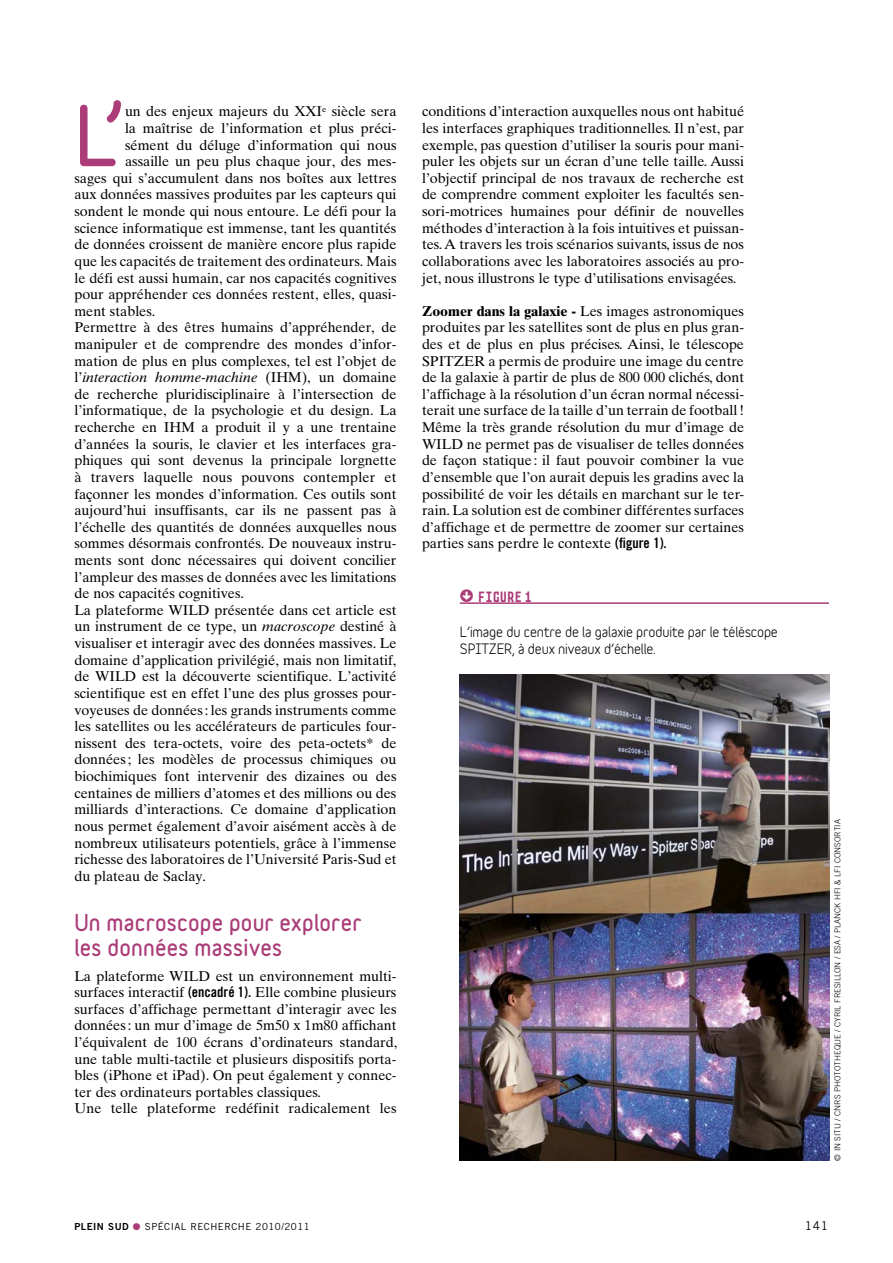
<style>
.page{position:relative;width:893px;height:1263px;background:#fff}
.page>*{position:absolute;margin:0;border:0;box-sizing:border-box;transform-origin:0 0}
._03_Txt_Courant_Lett{font:900 75px "Variable";color:#ab3c78}
.LettrineJM{font:900 74.55px "Variable";color:#ab3c78}
.Intertitre{font:900 21px/25.5px "Variable";letter-spacing:.01em;color:#ab3c78}
.Titre_figure{font:15.75px "Arete Mono";letter-spacing:-.04em;color:#ab3c78}
._03_Txt_Courant_Lett-2{font:14.25px/16.6px "Times Ten";color:#000;text-align:justify}
._03_Txt_Courant{font:14.25px/16.6px "Times Ten";color:#000;text-align:justify}
.Text_figure{font:700 13.5px/17.2px "Variable";letter-spacing:-.01em;color:#000}
.t1{font:12px "Trade Gothic";color:#000}
.t2{font:9.75px "Trade Gothic";letter-spacing:.05em;color:#000}
._08_CréditPhoto02{font:300 8.25px "Trade Gothic";color:#000}
.s1{font-style:italic}
.s2{font-family:"Trade Gothic Bold Cond Twenty"}
.s3{font-weight:700}
.s4{font-family:"Mini Pics Directional RA"}
.s5{font-family:"Trade Gothic Bold Two"}
.s6{color:#ab3c78}
</style>
<div class="page">
<hr style="left:460px;top:602px;width:369px;height:2px;background:#ab3c78">
<img style="left:460px;top:674px;width:369px;height:486px">
<p class="LettrineJM" style="left:105px;top:100px;width:20px">’</p>
<p class="_03_Txt_Courant_Lett" style="left:74px;top:105px;width:45px">L</p>
<p class="_03_Txt_Courant_Lett-2" style="left:125px;top:103px;width:273px">un des enjeux majeurs du XXI<sup>e</sup> siècle sera</p>
<p class="_03_Txt_Courant_Lett-2" style="left:125px;top:120px;width:273px">la maîtrise de l’information et plus préci-</p>
<p class="_03_Txt_Courant_Lett-2" style="left:125px;top:136px;width:273px">sément du déluge d’information qui nous</p>
<p class="_03_Txt_Courant_Lett-2" style="left:125px;top:153px;width:273px">assaille un peu plus chaque jour, des mes-</p>
<p class="_03_Txt_Courant_Lett-2" style="left:74px;top:170px;width:324px">sages qui s’accumulent dans nos boîtes aux lettres</p>
<p class="_03_Txt_Courant_Lett-2" style="left:74px;top:186px;width:324px">aux données massives produites par les capteurs qui</p>
<p class="_03_Txt_Courant_Lett-2" style="left:74px;top:203px;width:324px">sondent le monde qui nous entoure. Le défi pour la</p>
<p class="_03_Txt_Courant_Lett-2" style="left:74px;top:219px;width:324px">science informatique est immense, tant les quantités</p>
<p class="_03_Txt_Courant_Lett-2" style="left:74px;top:236px;width:324px">de données croissent de manière encore plus rapide</p>
<p class="_03_Txt_Courant_Lett-2" style="left:74px;top:253px;width:324px">que les capacités de traitement des ordinateurs. Mais</p>
<p class="_03_Txt_Courant_Lett-2" style="left:74px;top:269px;width:324px">le défi est aussi humain, car nos capacités cognitives</p>
<p class="_03_Txt_Courant_Lett-2" style="left:74px;top:286px;width:324px">pour appréhender ces données restent, elles, quasi-</p>
<p class="_03_Txt_Courant_Lett-2" style="left:74px;top:302px;width:83px">ment stables.</p>
<p class="_03_Txt_Courant_Lett-2" style="left:74px;top:319px;width:324px">Permettre à des êtres humains d’appréhender, de manipuler et de comprendre des mondes d’infor&shy;mation de plus en plus complexes, tel est l’objet de l’<span class="s1">interaction homme-machine</span> (IHM), un domaine de recherche pluridisciplinaire à l’intersection de l’informatique, de la psychologie et du design. La recherche en IHM a produit il y a une trentaine d’années la souris, le clavier et les interfaces gra&shy;phiques qui sont devenus la principale lorgnette à travers laquelle nous pouvons contempler et façonner les mondes d’information. Ces outils sont aujourd’hui insuffisants, car ils ne passent pas à l’échelle des quantités de données auxquelles nous sommes désormais confrontés. De nouveaux instru&shy;ments sont donc nécessaires qui doivent concilier l’ampleur des masses de données avec les limitations de nos capacités cognitives.</p>
<p class="_03_Txt_Courant_Lett-2" style="left:74px;top:602px;width:324px">La plateforme WILD présentée dans cet article est un instrument de ce type, un <span class="s1">macroscope</span> destiné à visualiser et interagir avec des données massives. Le domaine d’application privilégié, mais non limitatif, de WILD est la découverte scientifique. L’activité scientifique est en effet l’une des plus grosses pour&shy;voyeuses de données: les grands instruments comme les satellites ou les accélérateurs de particules four&shy;nissent des tera-octets, voire des peta-octets* de données; les modèles de processus chimiques ou biochimiques font intervenir des dizaines ou des centaines de milliers d’atomes et des millions ou des milliards d’interactions. Ce domaine d’application nous permet également d’avoir aisément accès à de nombreux utilisateurs potentiels, grâce à l’immense richesse des laboratoires de l’Université Paris-Sud et du plateau de Saclay.</p>
<p class="Intertitre" style="left:74px;top:911px;width:288px">Un macroscope pour explorer les données massives</p>
<p class="_03_Txt_Courant" style="left:74px;top:967px;width:324px">La plateforme WILD est un environnement multi&shy;surfaces interactif <span class="s2">(encadré 1).</span> Elle combine plusieurs surfaces d’affichage permettant d’interagir avec les données: un mur d’image de 5m50 x 1m80 affichant l’équivalent de 100 écrans d’ordinateurs standard, une table multi-tactile et plusieurs dispositifs porta&shy;bles (iPhone et iPad). On peut également y connec&shy;ter des ordinateurs portables classiques.</p>
<p class="_03_Txt_Courant" style="left:74px;top:1100px;width:324px">Une telle plateforme redéfinit radicalement les</p>
<p class="_03_Txt_Courant" style="left:422px;top:103px;width:324px">conditions d’interaction auxquelles nous ont habitué les interfaces graphiques traditionnelles. Il n’est, par exemple, pas question d’utiliser la souris pour mani&shy;puler les objets sur un écran d’une telle taille. Aussi l’objectif principal de nos travaux de recherche est de comprendre comment exploiter les facultés sen&shy;sori-motrices humaines pour définir de nouvelles méthodes d’interaction à la fois intuitives et puissan&shy;tes. A travers les trois scénarios suivants, issus de nos collaborations avec les laboratoires associés au pro&shy;jet, nous illustrons le type d’utilisations envisagées.</p>
<p class="_03_Txt_Courant" style="left:422px;top:302px;width:324px"><span class="s3">Zoomer dans la galaxie -</span> Les images astronomiques produites par les satellites sont de plus en plus gran&shy;des et de plus en plus précises. Ainsi, le télescope SPITZER a permis de produire une image du centre de la galaxie à partir de plus de 800 000 clichés, dont l’affichage à la résolution d’un écran normal nécessi&shy;terait une surface de la taille d’un terrain de football!<br>Même la très grande résolution du mur d’image de WILD ne permet pas de visualiser de telles données de façon statique: il faut pouvoir combiner la vue d’ensemble que l’on aurait depuis les gradins avec la possibilité de voir les détails en marchant sur le ter&shy;rain. La solution est de combiner différentes surfaces d’affichage et de permettre de zoomer sur certaines parties sans perdre le contexte <span class="s2">(figure 1).</span></p>
<p class="Titre_figure" style="left:460px;top:585px;width:75px"><span class="s4">/</span> FIGURE 1</p>
<p class="Text_figure" style="left:460px;top:624px;width:319px">L’image du centre de la galaxie produite par le téléscope<br>SPITZER, à deux niveaux d’échelle.</p>
<p class="_08_CréditPhoto02" style="left:833px;top:1160px;width:343px;rotate:-90deg">© IN SITU / CNRS PHOTOTHEQUE / CYRIL FRESILLON / ESA / PLANCK HFI &amp; LFI CONSORTIA</p>
<p class="t2" style="left:74px;top:1221px;width:237px"><span class="s5">PLEIN SUD</span> <span class="s6">●</span> SPÉCIAL RECHERCHE 2010/2011</p>
<p class="t1" style="left:805px;top:1219px;width:25px">141</p>
</div>
